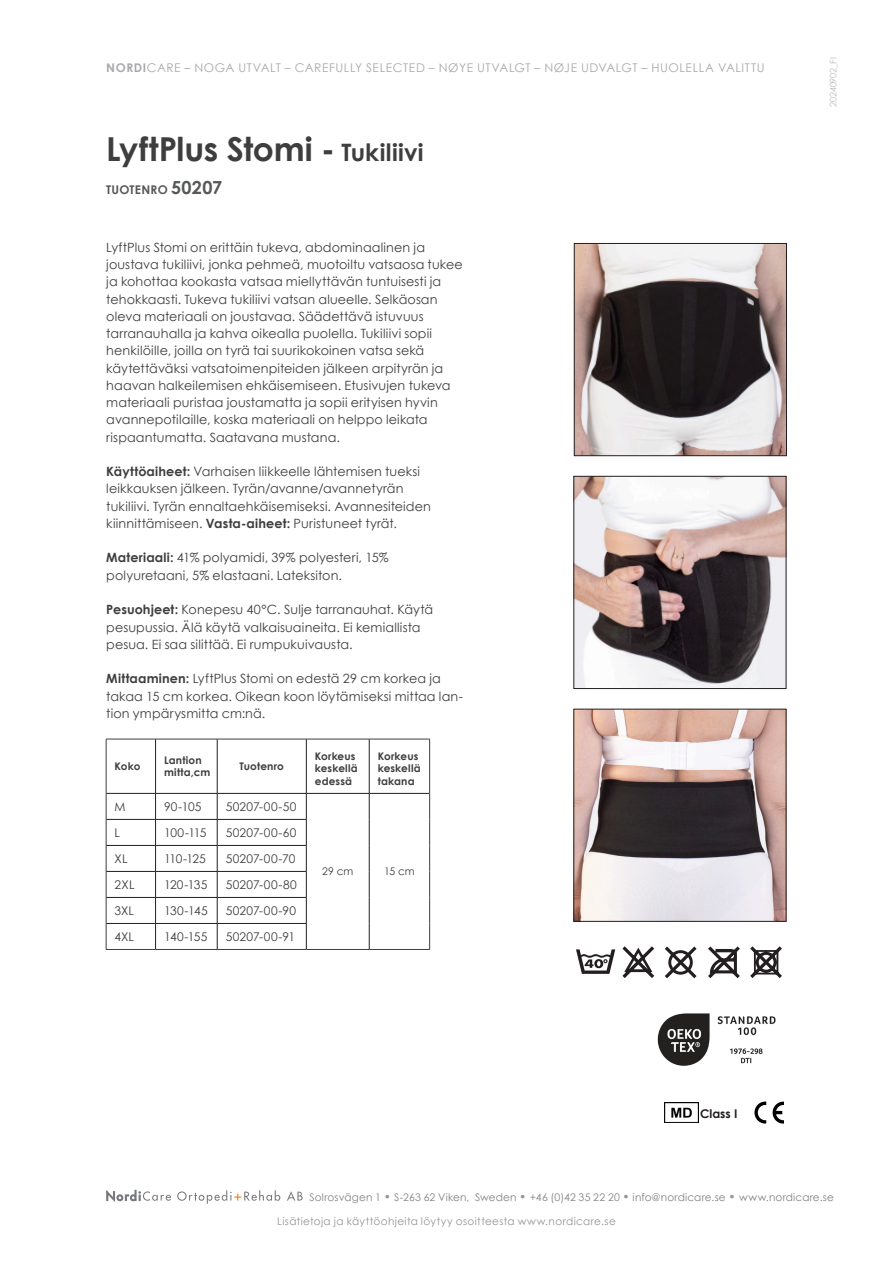
<style>
.page{position:relative;width:893px;height:1263px;background:#fff}
.page>*{position:absolute;margin:0;border:0;box-sizing:border-box;transform-origin:0 0}
.Underrubrik{font:700 33px "Century Gothic";letter-spacing:-.01em;color:#3e3e3f}
.t1{font:12.75px/17.2px "Century Gothic";letter-spacing:.01em;color:#3e3e3f}
.t2{font:12px "Century Gothic";letter-spacing:.02em;color:#3e3e3f}
.t3{font:12px "Century Gothic";letter-spacing:.045em;color:#a8a9ad}
.t4{font:700 12px "Century Gothic";letter-spacing:.02em;color:#57585a}
.t5{font:700 12px "Century Gothic";color:#231f20}
.t6{font:10.5px "Century Gothic";letter-spacing:.015em;color:#808285}
.t7{font:700 10.5px/12.6px "Century Gothic";letter-spacing:.015em;color:#3e3e3f}
.t8{font:10.5px "Century Gothic";letter-spacing:.035em;color:#939598}
.t9{font:10.5px "Century Gothic";letter-spacing:.005em;color:#3e3e3f}
.t10{font:9px "Century Gothic";letter-spacing:-.02em;color:#bcbdc0}
.s1{font-weight:700}
.s2{font-size:24px}
.s3{font-size:18px}
.s4{font-weight:700;font-size:12px;color:#939598}
</style>
<div class="page">
<img style="left:576px;top:245px;width:209px;height:209px">
<div style="left:574px;top:243px;width:213px;height:213px;border:1px solid #231f20"></div>
<img style="left:576px;top:478px;width:208px;height:209px">
<div style="left:574px;top:476px;width:212px;height:213px;border:1px solid #231f20"></div>
<svg style="left:576px;top:949px;width:39px;height:25px"></svg>
<svg style="left:622px;top:946px;width:32px;height:32px"></svg>
<svg style="left:665px;top:946px;width:32px;height:32px"></svg>
<svg style="left:708px;top:946px;width:32px;height:32px"></svg>
<svg style="left:750px;top:946px;width:32px;height:32px"></svg>
<svg style="left:773px;top:1101px;width:10px;height:22px"></svg>
<svg style="left:754px;top:1101px;width:12px;height:22px"></svg>
<img style="left:665px;top:1102px;width:33px;height:21px">
<img style="left:657px;top:1013px;width:119px;height:53px">
<img style="left:576px;top:711px;width:208px;height:208px">
<svg style="left:106px;top:1190px;width:65px;height:12px"></svg>
<svg style="left:177px;top:1190px;width:103px;height:14px"></svg>
<svg style="left:287px;top:1191px;width:16px;height:9px"></svg>
<hr style="left:106px;top:949px;width:50px;height:1px;background:#3e3e3f">
<hr style="left:156px;top:949px;width:61px;height:1px;background:#3e3e3f">
<hr style="left:217px;top:949px;width:89px;height:1px;background:#3e3e3f">
<hr style="left:306px;top:949px;width:63px;height:1px;background:#3e3e3f">
<hr style="left:369px;top:949px;width:61px;height:1px;background:#3e3e3f">
<svg style="left:106px;top:739px;width:324px;height:210px"></svg>
<hr style="left:106px;top:819px;width:50px;height:1px;background:#231f20">
<hr style="left:156px;top:819px;width:61px;height:1px;background:#231f20">
<hr style="left:217px;top:819px;width:89px;height:1px;background:#231f20">
<p class="t3" style="left:106px;top:60px;width:660px"><span class="s1">NORDI</span>CARE – NOGA UTVALT – CAREFULLY SELECTED – NØYE UTVALGT – NØJE UDVALGT – HUOLELLA VALITTU</p>
<p class="Underrubrik" style="left:106px;top:128px;width:319px">LyftPlus Stomi - <span class="s2">Tukiliivi</span></p>
<p class="t4" style="left:106px;top:182px;width:117px">TUOTENRO <span class="s3">50207</span></p>
<p class="t1" style="left:106px;top:239px;width:358px">LyftPlus Stomi on erittäin tukeva, abdominaalinen ja joustava tukiliivi, jonka pehmeä, muotoiltu vatsaosa tukee ja kohottaa kookasta vatsaa miellyttävän tuntuisesti ja tehokkaasti. Tukeva tukiliivi vatsan alueelle. Selkäosan oleva materiaali on joustavaa. Säädettävä istuvuus tarranauhalla ja kahva oikealla puolella. Tukiliivi sopii henkilöille, joilla on tyrä tai suurikokoinen vatsa sekä käytettäväksi vatsatoimenpiteiden jälkeen arpityrän ja haavan halkeilemisen ehkäisemiseen. Etusivujen tukeva materiaali puristaa joustamatta ja sopii erityisen hyvin avannepotilaille, koska materiaali on helppo leikata rispaantumatta. Saatavana mustana.</p>
<p class="t1" style="left:106px;top:463px;width:315px"><span class="s1">Käyttöaiheet:</span> Varhaisen liikkeelle lähtemisen tueksi</p>
<p class="t1" style="left:106px;top:480px;width:299px">leikkauksen jälkeen. Tyrän/avanne/avannetyrän</p>
<p class="t1" style="left:106px;top:497px;width:326px">tukiliivi. Tyrän ennaltaehkäisemiseksi. Avannesiteiden</p>
<p class="t1" style="left:106px;top:515px;width:292px">kiinnittämiseen. <span class="s1">Vasta-aiheet:</span> Puristuneet tyrät.</p>
<p class="t1" style="left:106px;top:549px;width:284px"><span class="s1">Materiaali:</span> 41% polyamidi, 39% polyesteri, 15% polyuretaani, 5% elastaani. Lateksiton.</p>
<p class="t1" style="left:106px;top:601px;width:328px"><span class="s1">Pesuohjeet:</span> Konepesu 40°C. Sulje tarranauhat. Käytä pesupussia. Älä käytä valkaisuaineita. Ei kemiallista pesua. Ei saa silittää. Ei rumpukuivausta.</p>
<p class="t1" style="left:106px;top:670px;width:358px"><span class="s1">Mittaaminen:</span> LyftPlus Stomi on edestä 29 cm korkea ja takaa 15 cm korkea. Oikean koon löytämiseksi mittaa lan&shy;tion ympärysmitta cm:nä.</p>
<p class="t7" style="left:115px;top:760px;width:27px">Koko</p>
<p class="t7" style="left:164px;top:753px;width:48px">Lantion mitta,cm</p>
<p class="t7" style="left:240px;top:760px;width:46px">Tuotenro</p>
<p class="t7" style="left:315px;top:749px;width:44px">Korkeus keskellä edessä</p>
<p class="t7" style="left:378px;top:749px;width:44px">Korkeus keskellä takana</p>
<p class="t2" style="left:115px;top:799px;width:13px">M</p>
<p class="t2" style="left:164px;top:799px;width:39px">90-105</p>
<p class="t2" style="left:226px;top:799px;width:72px">50207-00-50</p>
<p class="t2" style="left:115px;top:825px;width:7px">L</p>
<p class="t2" style="left:164px;top:825px;width:44px">100-115</p>
<p class="t2" style="left:226px;top:825px;width:72px">50207-00-60</p>
<p class="t2" style="left:115px;top:851px;width:14px">XL</p>
<p class="t2" style="left:164px;top:851px;width:43px">110-125</p>
<p class="t2" style="left:226px;top:851px;width:71px">50207-00-70</p>
<p class="t2" style="left:115px;top:877px;width:21px">2XL</p>
<p class="t2" style="left:164px;top:877px;width:45px">120-135</p>
<p class="t2" style="left:226px;top:877px;width:73px">50207-00-80</p>
<p class="t2" style="left:115px;top:903px;width:21px">3XL</p>
<p class="t2" style="left:164px;top:903px;width:45px">130-145</p>
<p class="t2" style="left:226px;top:903px;width:72px">50207-00-90</p>
<p class="t2" style="left:115px;top:929px;width:21px">4XL</p>
<p class="t2" style="left:164px;top:929px;width:45px">140-155</p>
<p class="t2" style="left:226px;top:929px;width:71px">50207-00-91</p>
<p class="t9" style="left:322px;top:865px;width:33px">29 cm</p>
<p class="t9" style="left:384px;top:865px;width:32px">15 cm</p>
<p class="t10" style="left:828px;top:107px;width:51px;rotate:-90deg">20240902_FI</p>
<p class="t5" style="left:700px;top:1106px;width:39px">Class I</p>
<p class="t6" style="left:310px;top:1190px;width:526px">Solrosvägen 1 <span class="s4">•</span> S-263 62 Viken, Sweden <span class="s4">•</span> +46 (0)42 35 22 20 <span class="s4">•</span> info@nordicare.se <span class="s4">•</span> www.nordicare.se</p>
<p class="t8" style="left:277px;top:1214px;width:340px">Lisätietoja ja käyttöohjeita löytyy osoitteesta www.nordicare.se</p>
</div>
